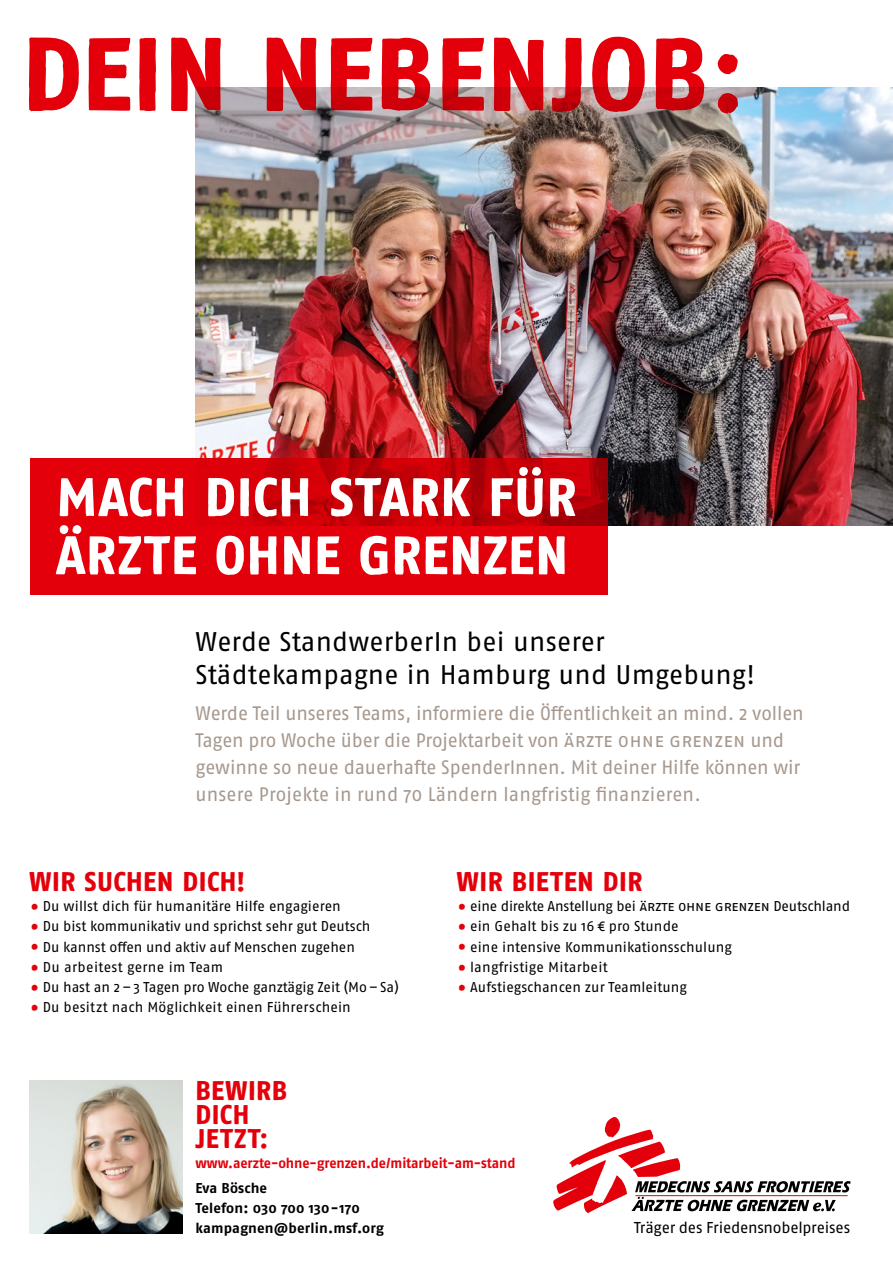
<style>
.page{position:relative;width:893px;height:1263px;background:#fff}
.page>*{position:absolute;margin:0;border:0;box-sizing:border-box;transform-origin:0 0}
.t1{font:103.65px "Fago Rough Bold Lf";letter-spacing:.01em;color:#e3000b}
.t2{font:54px/58.2px "Fago Rough Bold Lf";letter-spacing:.01em;color:#fff}
.t3{font:27px/33px "Fago OT";letter-spacing:.005em;color:#000}
.t4{font:27px/24px "Fago Rough Bold Lf";letter-spacing:.015em;color:#e3000b}
.t5{font:19.5px/27px "Fago OT";letter-spacing:-.005em;color:#a6988e}
.t6{font:15.75px "Fago OT";letter-spacing:-.015em;color:#000}
.t7{font:14.25px "Fago OT";color:#000}
.t8{font:700 14.25px/20.2px "Fago OT";letter-spacing:.01em;color:#000}
.t9{font:700 14.25px "Fago OT";letter-spacing:-.005em;color:#e3000b}
.t10{font:14.25px "Fago OT";letter-spacing:.02em;color:#000}
.s1{font-family:"Fago Rough Bold Lf";font-size:30px;color:#e3000b}
</style>
<div class="page">
<img style="left:196px;top:88px;width:697px;height:438px">
<svg style="left:30px;top:458px;width:577px;height:136px;background:#d80009"></svg>
<svg style="left:553px;top:1117px;width:298px;height:96px"></svg>
<img style="left:30px;top:1080px;width:153px;height:153px">
<h1 class="t1" style="left:23px;top:16px;width:725px">DEIN NEBENJOB:</h1>
<h2 class="t2" style="left:57px;top:468px;width:522px">MACH DICH STARK FÜR<br>ÄRZTE OHNE GRENZEN</h2>
<h3 class="t3" style="left:196px;top:625px;width:561px">Werde StandwerberIn bei unserer<br>Städtekampagne in Hamburg und Umgebung!</h3>
<p class="t5" style="left:196px;top:700px;width:610px">Werde Teil unseres Teams, informiere die Öffentlichkeit an mind. 2 vollen Tagen pro Woche über die Projektarbeit von ÄRZTE OHNE GRENZEN und gewinne so neue dauerhafte SpenderInnen. Mit deiner Hilfe können wir unsere Projekte in rund 70 Ländern langfristig finanzieren.</p>
<h3 class="t4" style="left:30px;top:869px;width:218px">WIR SUCHEN DICH!</h3>
<p class="t7" style="left:30px;top:898px;width:313px"><span class="s1">•</span> Du willst dich für humanitäre Hilfe engagieren</p>
<p class="t7" style="left:30px;top:918px;width:342px"><span class="s1">•</span> Du bist kommunikativ und sprichst sehr gut Deutsch</p>
<p class="t7" style="left:30px;top:938px;width:327px"><span class="s1">•</span> Du kannst offen und aktiv auf Menschen zugehen</p>
<p class="t10" style="left:30px;top:958px;width:195px"><span class="s1">•</span> Du arbeitest gerne im Team</p>
<p class="t7" style="left:30px;top:979px;width:371px"><span class="s1">•</span> Du hast an 2 – 3 Tagen pro Woche ganztägig Zeit (Mo – Sa)</p>
<p class="t7" style="left:30px;top:999px;width:323px"><span class="s1">•</span> Du besitzt nach Möglichkeit einen Führerschein</p>
<h3 class="t4" style="left:457px;top:869px;width:187px">WIR BIETEN DIR</h3>
<p class="t7" style="left:457px;top:898px;width:198px"><span class="s1">•</span> eine direkte Anstellung bei Ärzte</p>
<p class="t7" style="left:678px;top:898px;width:9px">ohne</p>
<p class="t7" style="left:715px;top:898px;width:18px">Grenzen</p>
<p class="t7" style="left:773px;top:898px;width:78px">Deutschland</p>
<p class="t7" style="left:457px;top:918px;width:223px"><span class="s1">•</span> ein Gehalt bis zu 16 € pro Stunde</p>
<p class="t7" style="left:457px;top:938px;width:276px"><span class="s1">•</span> eine intensive Kommunikationsschulung</p>
<p class="t7" style="left:457px;top:958px;width:152px"><span class="s1">•</span> langfristige Mitarbeit</p>
<p class="t7" style="left:457px;top:979px;width:231px"><span class="s1">•</span> Aufstiegschancen zur Teamleitung</p>
<h3 class="t4" style="left:196px;top:1078px;width:93px">BEWIRB<br>DICH<br>JETZT:</h3>
<p class="t9" style="left:196px;top:1154px;width:321px">www.aerzte-ohne-grenzen.de/mitarbeit-am-stand</p>
<p class="t8" style="left:196px;top:1177px;width:190px">Eva Bösche<br>Telefon: 030 700 130-170 kampagnen@berlin.msf.org</p>
<p class="t6" style="left:634px;top:1218px;width:218px">Träger des Friedensnobelpreises</p>
</div>
